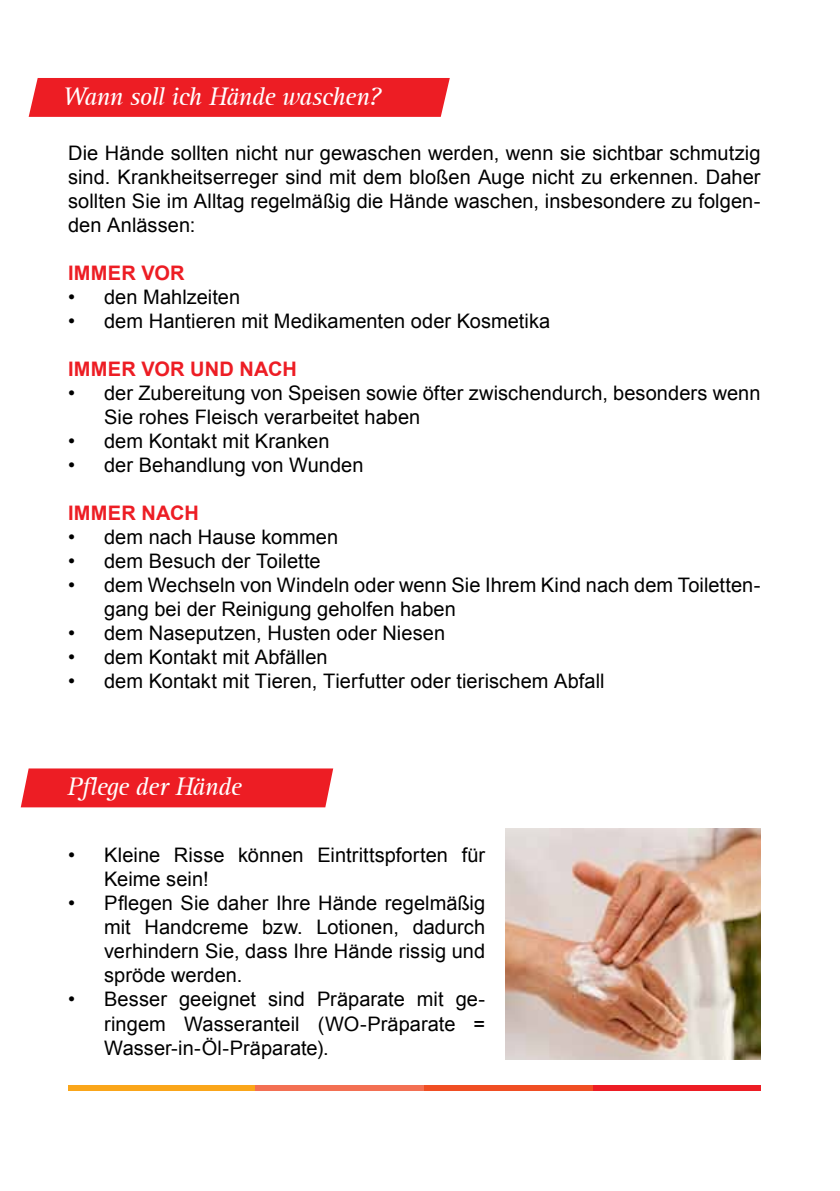
<style>
.page{position:relative;width:840px;height:1191px;background:#fff}
.page>*{position:absolute;margin:0;border:0;box-sizing:border-box;transform-origin:0 0}
.t1{font:italic 26px "Agfa Rotis Serif";letter-spacing:-.035em;color:#fff}
.t2{font:20px/24px "Arial";letter-spacing:.005em;color:#000;text-align:justify}
.t3{font:700 20px "Arial";letter-spacing:.01em;color:#ed1d24}
</style>
<div class="page">
<div style="left:68px;top:1085px;width:187px;height:6px;background:#faa61a"></div>
<div style="left:255px;top:1085px;width:168px;height:6px;background:#f37053"></div>
<div style="left:592px;top:1085px;width:168px;height:6px;background:#ed1d24"></div>
<div style="left:423px;top:1085px;width:169px;height:6px;background:#f04e23"></div>
<div style="left:29px;top:78px;width:420px;height:39px;background:#ed1d24"></div>
<div style="left:21px;top:768px;width:312px;height:39px;background:#ed1d24"></div>
<img style="left:505px;top:828px;width:255px;height:231px">
<h1 class="t1" style="left:62px;top:81px;width:320px">Wann soll ich Hände waschen?</h1>
<p class="t2" style="left:68px;top:141px;width:693px">Die Hände sollten nicht nur gewaschen werden, wenn sie sichtbar schmutzig sind. Krankheitserreger sind mit dem bloßen Auge nicht zu erkennen. Daher sollten Sie im Alltag regelmäßig die Hände waschen, insbesondere zu folgen&shy;den Anlässen:</p>
<p class="t3" style="left:68px;top:259px;width:118px">IMMER VOR</p>
<p class="t2" style="left:68px;top:285px;width:173px">• den Mahlzeiten</p>
<p class="t2" style="left:68px;top:309px;width:483px">• dem Hantieren mit Medikamenten oder Kosmetika</p>
<p class="t3" style="left:68px;top:355px;width:230px">IMMER VOR UND NACH</p>
<p class="t2" style="left:104px;top:381px;width:657px;text-indent:-36px">• der Zubereitung von Speisen sowie öfter zwischendurch, besonders wenn<br>Sie rohes Fleisch verarbeitet haben</p>
<p class="t2" style="left:68px;top:429px;width:263px">• dem Kontakt mit Kranken</p>
<p class="t2" style="left:68px;top:453px;width:297px">• der Behandlung von Wunden</p>
<p class="t3" style="left:68px;top:499px;width:132px">IMMER NACH</p>
<p class="t2" style="left:68px;top:525px;width:271px">• dem nach Hause kommen</p>
<p class="t2" style="left:68px;top:549px;width:254px">• dem Besuch der Toilette</p>
<p class="t2" style="left:104px;top:573px;width:657px;text-indent:-36px">• dem Wechseln von Windeln oder wenn Sie Ihrem Kind nach dem Toiletten&shy;gang bei der Reinigung geholfen haben</p>
<p class="t2" style="left:68px;top:621px;width:378px">• dem Naseputzen, Husten oder Niesen</p>
<p class="t2" style="left:68px;top:645px;width:261px">• dem Kontakt mit Abfällen</p>
<p class="t2" style="left:68px;top:669px;width:537px">• dem Kontakt mit Tieren, Tierfutter oder tierischem Abfall</p>
<h1 class="t1" style="left:67px;top:772px;width:176px">Pflege der Hände</h1>
<p class="t2" style="left:104px;top:843px;width:382px;text-indent:-36px">• Kleine Risse können Eintrittspforten für<br>Keime sein!</p>
<p class="t2" style="left:104px;top:891px;width:382px;text-indent:-36px">• Pflegen Sie daher Ihre Hände regelmäßig mit Handcreme bzw. Lotionen, dadurch verhindern Sie, dass Ihre Hände rissig und spröde werden.</p>
<p class="t2" style="left:104px;top:987px;width:382px;text-indent:-36px">• Besser geeignet sind Präparate mit ge&shy;ringem Wasseranteil (WO-Präparate = Wasser-in-Öl-Präparate).</p>
</div>
